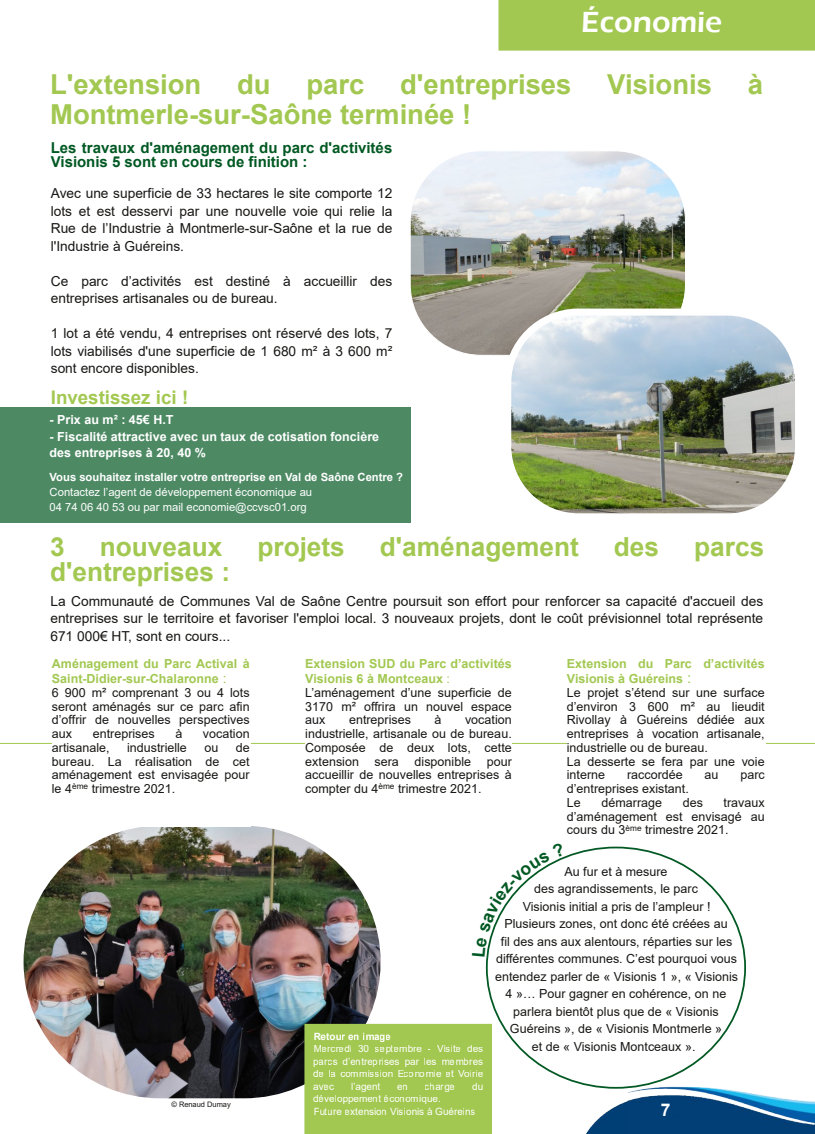
<style>
.page{position:relative;width:815px;height:1134px;background:#fff}
.page>*{position:absolute;margin:0;border:0;box-sizing:border-box;transform-origin:0 0}
.t1{font:600 30px "Eras ITC";color:#fff}
.t2{font:700 27.5px "Arial";color:#a2c851}
.t3{font:700 26.25px "Arial";color:#a2c851}
.t4{font:700 18.75px "Arial";letter-spacing:-.005em;color:#a2c851}
.t5{font:700 17.5px "Arial";color:#fff}
.t6{font:700 15px/13.8px "Arial";color:#005822}
.t7{font:13.75px/17.5px "Arial";color:#181715;text-align:justify}
.t8{font:12.5px/13.8px "Arial";letter-spacing:.005em;color:#181715;text-align:justify}
.t9{font:700 12.5px/15px "Arial";letter-spacing:.005em;color:#a2c851}
.t10{font:700 12.5px/16.2px "Arial";letter-spacing:.005em;color:#fff}
.t11{font:11.25px/15px "Arial";color:#fff}
.t12{font:700 11.25px "Arial";color:#fff}
.t13{font:10px/12.5px "Arial";letter-spacing:-.005em;color:#fff;text-align:justify}
.t14{font:700 10px "Arial";color:#fff}
.t15{font:7.5px "Arial";letter-spacing:-.005em;color:#181715}
.s1{font-weight:400;font-size:13.75px}
.s2{font-weight:400}
.s3{font-weight:400;font-size:15px}
</style>
<div class="page">
<img style="left:24px;top:826px;width:357px;height:272px;border-radius:136px">
<div style="left:304px;top:1024px;width:188px;height:110px;background:#a2c851"></div>
<hr style="left:0;top:743px;width:815px;height:1px;background:#a2c851">
<div style="left:498px;top:0;width:317px;height:51px;background:#a2c851"></div>
<img style="left:583px;top:1084px;width:232px;height:43px">
<div style="left:586px;top:1127px;width:229px;height:7px;background:#023f76"></div>
<div style="left:0;top:408px;width:411px;height:115px;background:#4d8a64"></div>
<div style="left:305px;top:659px;width:207px;height:168px;background:#fff"></div>
<div style="left:567px;top:659px;width:198px;height:196px;background:#fff"></div>
<div style="left:52px;top:659px;width:198px;height:167px;background:#fff"></div>
<img style="left:410px;top:151px;width:275px;height:204px;border-radius:71px">
<img style="left:508px;top:312px;width:289px;height:205px;border-radius:71px">
<div style="left:504px;top:309px;width:298px;height:211px;border:7px solid #fff;border-radius:71px"></div>
<svg style="left:486px;top:856px;width:79px;height:101px"></svg>
<h1 class="t1" style="left:581px;top:5px;width:142px">Économie</h1>
<h2 class="t2" style="left:50px;top:69px;width:153px">L'extension</h2>
<h2 class="t2" style="left:237px;top:69px;width:35px">du</h2>
<h2 class="t2" style="left:306px;top:69px;width:60px">parc</h2>
<h2 class="t2" style="left:400px;top:69px;width:173px">d'entreprises</h2>
<h2 class="t2" style="left:607px;top:69px;width:106px">Visionis</h2>
<h2 class="t2" style="left:748px;top:69px;width:17px">à</h2>
<h2 class="t2" style="left:50px;top:99px;width:423px">Montmerle-sur-Saône terminée !</h2>
<p class="t6" style="left:51px;top:141px;width:343px">Les travaux d'aménagement du parc d'activités<br>Visionis 5 sont en cours de finition :</p>
<p class="t7" style="left:51px;top:185px;width:343px">Avec une superficie de 33 hectares le site comporte 12 lots et est desservi par une nouvelle voie qui relie la Rue de l’Industrie à Montmerle-sur-Saône et la rue de l'Industrie à Guéreins.</p>
<p class="t7" style="left:51px;top:272px;width:343px">Ce parc d’activités est destiné à accueillir des entreprises artisanales ou de bureau.</p>
<p class="t7" style="left:51px;top:325px;width:343px">1 lot a été vendu, 4 entreprises ont réservé des lots, 7 lots viabilisés d'une superficie de 1 680 m² à 3 600 m² sont encore disponibles.</p>
<h3 class="t4" style="left:51px;top:386px;width:139px">Investissez ici !</h3>
<p class="t10" style="left:50px;top:412px;width:126px">- Prix au m² : 45€ H.T</p>
<p class="t10" style="left:50px;top:428px;width:331px">- Fiscalité attractive avec un taux de cotisation foncière des entreprises à 20, 40 %</p>
<p class="t12" style="left:50px;top:470px;width:355px">Vous souhaitez installer votre entreprise en Val de Saône Centre ?</p>
<p class="t11" style="left:50px;top:484px;width:264px">Contactez l’agent de développement économique au<br>04 74 06 40 53 ou par mail economie@ccvsc01.org</p>
<h3 class="t3" style="left:50px;top:532px;width:16px">3</h3>
<h3 class="t3" style="left:100px;top:532px;width:124px">nouveaux</h3>
<h3 class="t3" style="left:257px;top:532px;width:89px">projets</h3>
<h3 class="t3" style="left:380px;top:532px;width:200px">d'aménagement</h3>
<h3 class="t3" style="left:614px;top:532px;width:47px">des</h3>
<h3 class="t3" style="left:694px;top:532px;width:72px">parcs</h3>
<h3 class="t3" style="left:50px;top:557px;width:181px">d'entreprises :</h3>
<p class="t7" style="left:50px;top:592px;width:714px">La Communauté de Communes Val de Saône Centre poursuit son effort pour renforcer sa capacité d'accueil des entreprises sur le territoire et favoriser l'emploi local. 3 nouveaux projets, dont le coût prévisionnel total représente 671 000€ HT, sont en cours...</p>
<p class="t9" style="left:52px;top:656px;width:199px">Aménagement du Parc Actival à<br>Saint-Didier-sur-Chalaronne <span class="s1">:</span></p>
<p class="t8" style="left:52px;top:686px;width:199px">6 900 m² comprenant 3 ou 4 lots seront aménagés sur ce parc afin d’offrir de nouvelles perspectives aux</p>
<p class="t8" style="left:93px;top:727px;width:63px">entreprises</p>
<p class="t8" style="left:175px;top:727px;width:8px">à</p>
<p class="t8" style="left:203px;top:727px;width:48px">vocation</p>
<p class="t8" style="left:52px;top:741px;width:59px">artisanale,</p>
<p class="t8" style="left:127px;top:741px;width:61px">industrielle</p>
<p class="t8" style="left:204px;top:741px;width:15px">ou</p>
<p class="t8" style="left:52px;top:741px;width:199px;text-indent:184px">de bureau. La réalisation de cet aménagement est envisagée pour le 4<sup>ème</sup> trimestre 2021.</p>
<p class="t15" style="left:171px;top:1100px;width:61px">© Renaud Dumay</p>
<p class="t9" style="left:305px;top:656px;width:208px">Extension SUD du Parc d’activités<br>Visionis 6 à Montceaux <span class="s2">:</span></p>
<p class="t8" style="left:305px;top:686px;width:208px">L’aménagement d’une superficie de 3170 m² offrira un nouvel espace aux</p>
<p class="t8" style="left:349px;top:713px;width:63px">entreprises</p>
<p class="t8" style="left:435px;top:713px;width:8px">à</p>
<p class="t8" style="left:305px;top:713px;width:208px;text-indent:160px">vocation industrielle, artisanale ou de bureau.<br>Composée de deux lots, cette extension</p>
<p class="t8" style="left:375px;top:754px;width:26px">sera</p>
<p class="t8" style="left:415px;top:754px;width:58px">disponible</p>
<p class="t8" style="left:305px;top:754px;width:208px;text-indent:181px">pour accueillir de nouvelles entreprises à compter du 4<sup>ème</sup> trimestre 2021.</p>
<p class="t9" style="left:567px;top:656px;width:199px">Extension du Parc d’activités<br>Visionis à Guéreins <span class="s3">:</span></p>
<p class="t8" style="left:567px;top:686px;width:199px;text-align:left">Le projet s’étend sur une surface d’environ 3 600 m² au lieudit<br>Rivollay à Guéreins dédiée aux entreprises à vocation artisanale, industrielle ou de bureau.<br>La desserte se fera par une voie interne</p>
<p class="t8" style="left:627px;top:768px;width:57px">raccordée</p>
<p class="t8" style="left:705px;top:768px;width:15px">au</p>
<p class="t8" style="left:740px;top:768px;width:26px">parc</p>
<p class="t8" style="left:567px;top:782px;width:123px">d’entreprises existant.<br>Le</p>
<p class="t8" style="left:601px;top:796px;width:62px">démarrage</p>
<p class="t8" style="left:683px;top:796px;width:22px">des</p>
<p class="t8" style="left:567px;top:796px;width:199px;text-indent:157px">travaux d’aménagement est envisagé au cours du 3<sup>ème</sup> trimestre 2021.</p>
<p class="t14" style="left:313px;top:1031px;width:80px">Retour en image</p>
<p class="t13" style="left:313px;top:1043px;width:171px">Mercredi 30 septembre - Visite des parcs d’entreprises par les membres de la commission Economie et Voirie avec</p>
<p class="t13" style="left:351px;top:1080px;width:31px">l’agent</p>
<p class="t13" style="left:397px;top:1080px;width:13px">en</p>
<p class="t13" style="left:425px;top:1080px;width:32px">charge</p>
<p class="t13" style="left:472px;top:1080px;width:13px">du</p>
<p class="t13" style="left:313px;top:1093px;width:164px">développement économique.<br>Future extension Visionis à Guéreins</p>
<p class="t8" style="left:495px;top:863px;width:245px;line-height:17.5px;text-align:center">Au fur et à mesure<br>des agrandissements, le parc<br>Visionis initial a pris de l’ampleur !<br>Plusieurs zones, ont donc été créées au<br>fil des ans aux alentours, réparties sur les différentes communes. C’est pourquoi vous entendez parler de « Visionis 1 », « Visionis 4 »… Pour gagner en cohérence, on ne parlera bientôt plus que de « Visionis Guéreins », de « Visionis Montmerle »<br>et de « Visionis Montceaux ».</p>
<h3 class="t5" style="left:661px;top:1100px;width:11px">7</h3>
</div>
